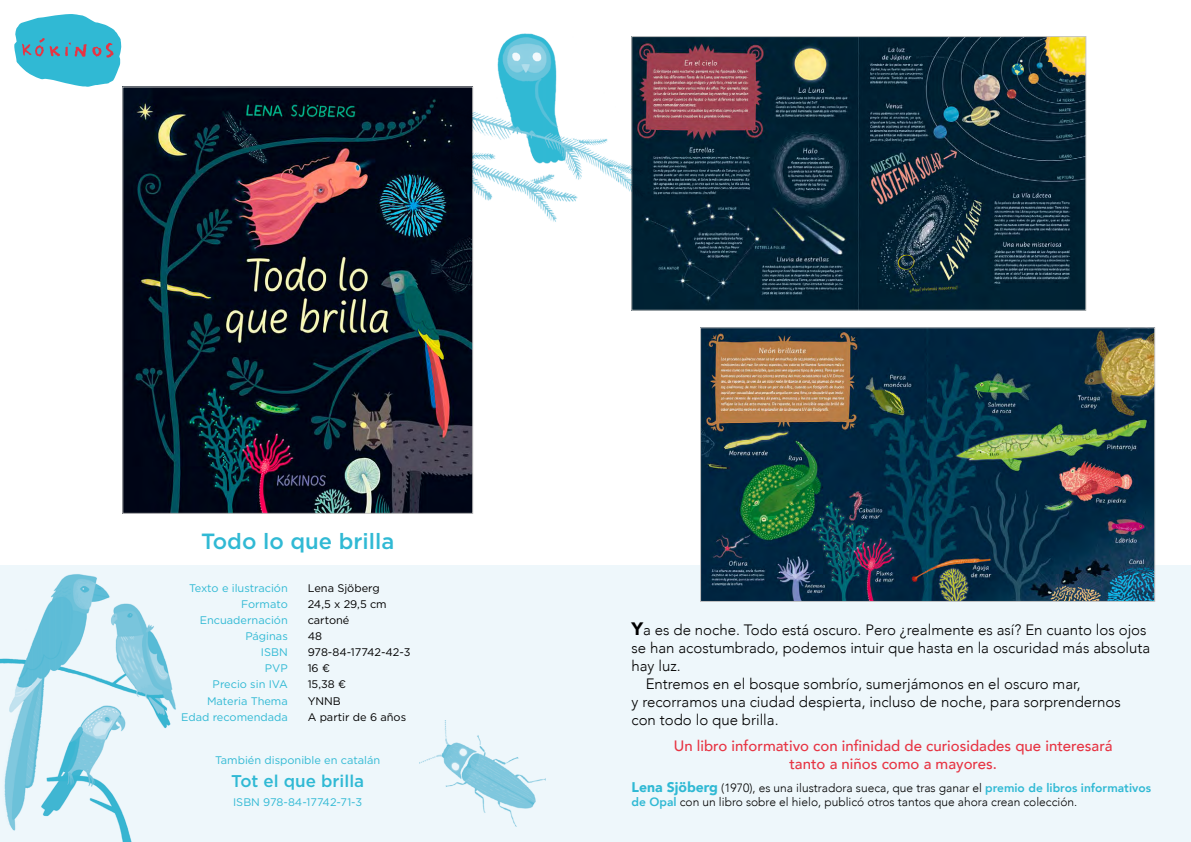
<style>
.page{position:relative;width:1191px;height:842px;background:#fff}
.page>*{position:absolute;margin:0;border:0;box-sizing:border-box;transform-origin:0 0}
.t1{font:500 22px "Gotham";color:#30b9d4}
.t2{font:500 17px "Gotham";color:#30b9d4}
.t3{font:300 15px "Avenir";color:#000}
.t4{font:500 15px/18px "Avenir";color:#e73443;text-align:center}
.t5{font:300 12px/14px "Avenir";color:#000}
.t6{font:11px/16px "Gotham";color:#30b9d4;text-align:right}
.t7{font:11px/16px "Gotham";color:#000}
.s1{font-weight:900;font-size:18px}
.s2{font-weight:900;font-size:14px;color:#30b9d4}
.s3{font-weight:800;color:#30b9d4}
</style>
<div class="page">
<div style="left:0;top:566px;width:1191px;height:276px;background:#eef7fb"></div>
<svg style="left:14px;top:14px;width:107px;height:73px"></svg>
<img style="left:124px;top:89px;width:347px;height:423px">
<img style="left:670px;top:38px;width:414px;height:270px">
<img style="left:702px;top:329px;width:451px;height:271px">
<div style="left:700px;top:327px;width:455px;height:275px;border:1px solid #c6c6c6"></div>
<img style="left:0;top:565px;width:196px;height:277px">
<img style="left:419px;top:720px;width:126px;height:106px">
<img style="left:452px;top:33px;width:218px;height:282px">
<h1 class="t1" style="left:201px;top:527px;width:195px">Todo lo que brilla</h1>
<p class="t6" style="left:181px;top:580px;width:108px">Texto e ilustración<br>Formato<br>Encuadernación<br>Páginas<br>ISBN<br>PVP<br>Precio sin IVA<br>Materia Thema<br>Edad recomendada</p>
<p class="t7" style="left:308px;top:580px;width:104px">Lena Sjöberg<br>24,5 x 29,5 cm cartoné<br>48<br>978-84-17742-42-3<br>16 €<br>15,38 €<br>YNNB<br>A partir de 6 años</p>
<p class="t6" style="left:215px;top:752px;width:167px">También disponible en catalán</p>
<p class="t2" style="left:231px;top:770px;width:134px">Tot el que brilla</p>
<p class="t6" style="left:233px;top:794px;width:131px">ISBN 978-84-17742-71-3</p>
<p class="t3" style="left:631px;top:621px;width:516px"><span class="s1">Y</span>a es de noche. Todo está oscuro. Pero ¿realmente es así? En cuanto los ojos</p>
<p class="t3" style="left:631px;top:639px;width:520px">se han acostumbrado, podemos intuir que hasta en la oscuridad más absoluta</p>
<p class="t3" style="left:631px;top:657px;width:51px">hay luz.</p>
<p class="t3" style="left:645px;top:675px;width:436px">Entremos en el bosque sombrío, sumerjámonos en el oscuro mar,</p>
<p class="t3" style="left:631px;top:693px;width:491px">y recorramos una ciudad despierta, incluso de noche, para sorprendernos</p>
<p class="t3" style="left:631px;top:711px;width:149px">con todo lo que brilla.</p>
<p class="t4" style="left:674px;top:736px;width:440px">Un libro informativo con infinidad de curiosidades que interesará tanto a niños como a mayores.</p>
<p class="t5" style="left:631px;top:781px;width:521px"><span class="s2">Lena Sjöberg</span> (1970), es una ilustradora sueca, que tras ganar el <span class="s3">premio de libros informativos de Opal</span> con un libro sobre el hielo, publicó otros tantos que ahora crean colección.</p>
</div>
